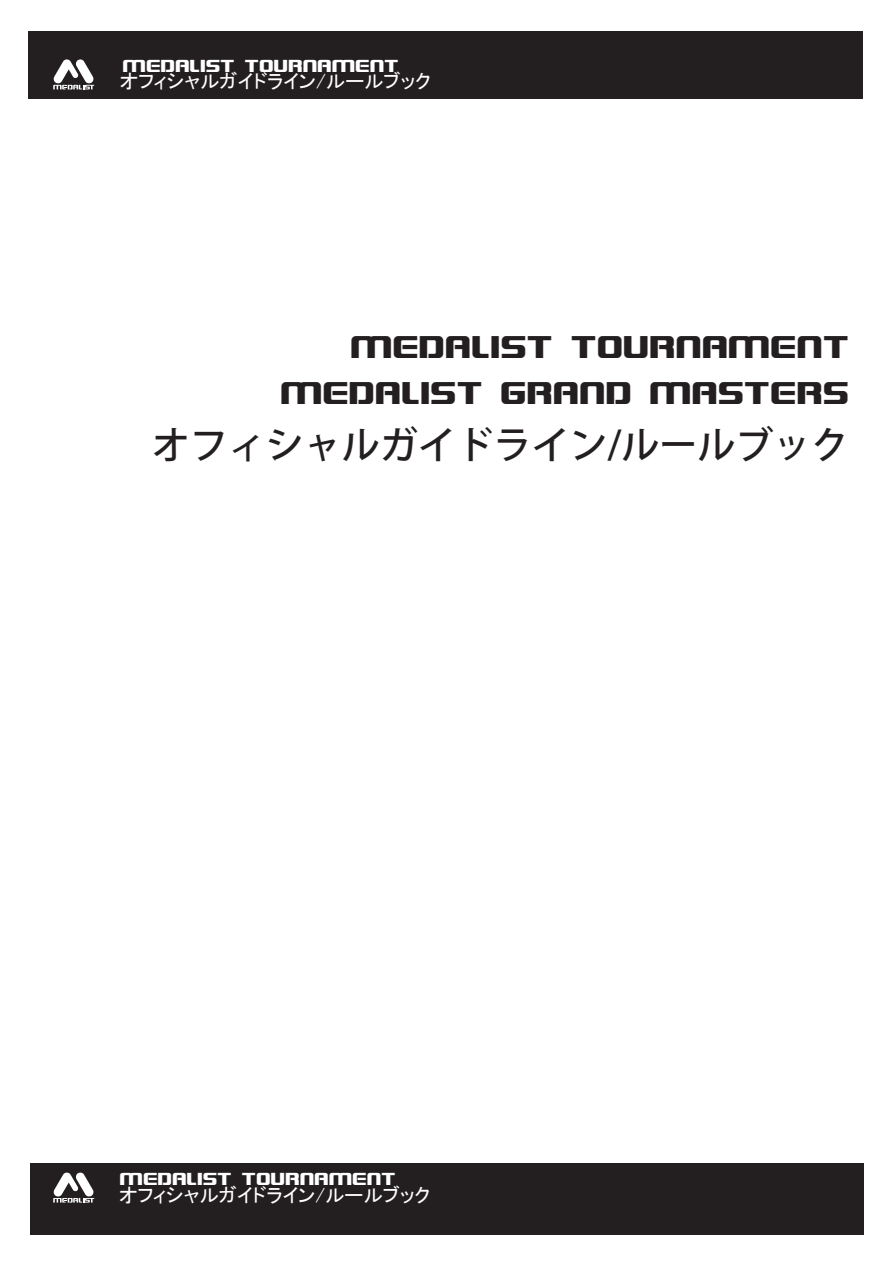
<style>
.page{position:relative;width:893px;height:1263px;background:#fff}
.page>*{position:absolute;margin:0;border:0;box-sizing:border-box;transform-origin:0 0}
.t1{font:37.95px/45.6px "Blaster Eternal";color:#231f20;text-align:right}
.t2{font:500 37.95px "Koz Go Std";color:#231f20}
.t3{font:21px "Blaster Eternal";color:#fff}
.t4{font:19.5px "MS P Gothic";color:#fff}
</style>
<div class="page">
<div style="left:30px;top:1163px;width:833px;height:72px;background:#231f20"></div>
<div style="left:28px;top:31px;width:835px;height:68px;background:#231f20"></div>
<svg style="left:53px;top:59px;width:41px;height:30px"></svg>
<svg style="left:53px;top:1172px;width:41px;height:30px"></svg>
<p class="t3" style="left:123px;top:56px;width:278px">MEDALIST TOURNAMENT</p>
<p class="t4" style="left:120px;top:72px;width:312px">オフィシャルガイドライン/ルールブック</p>
<p class="t1" style="left:280px;top:324px;width:570px">MEDALIST TOURNAMENT<br>MEDALIST GRAND MASTERS</p>
<p class="t2" style="left:152px;top:421px;width:699px">オフィシャルガイドライン/ルールブック</p>
<p class="t3" style="left:120px;top:1169px;width:278px">MEDALIST TOURNAMENT</p>
<p class="t4" style="left:120px;top:1185px;width:312px">オフィシャルガイドライン/ルールブック</p>
</div>
